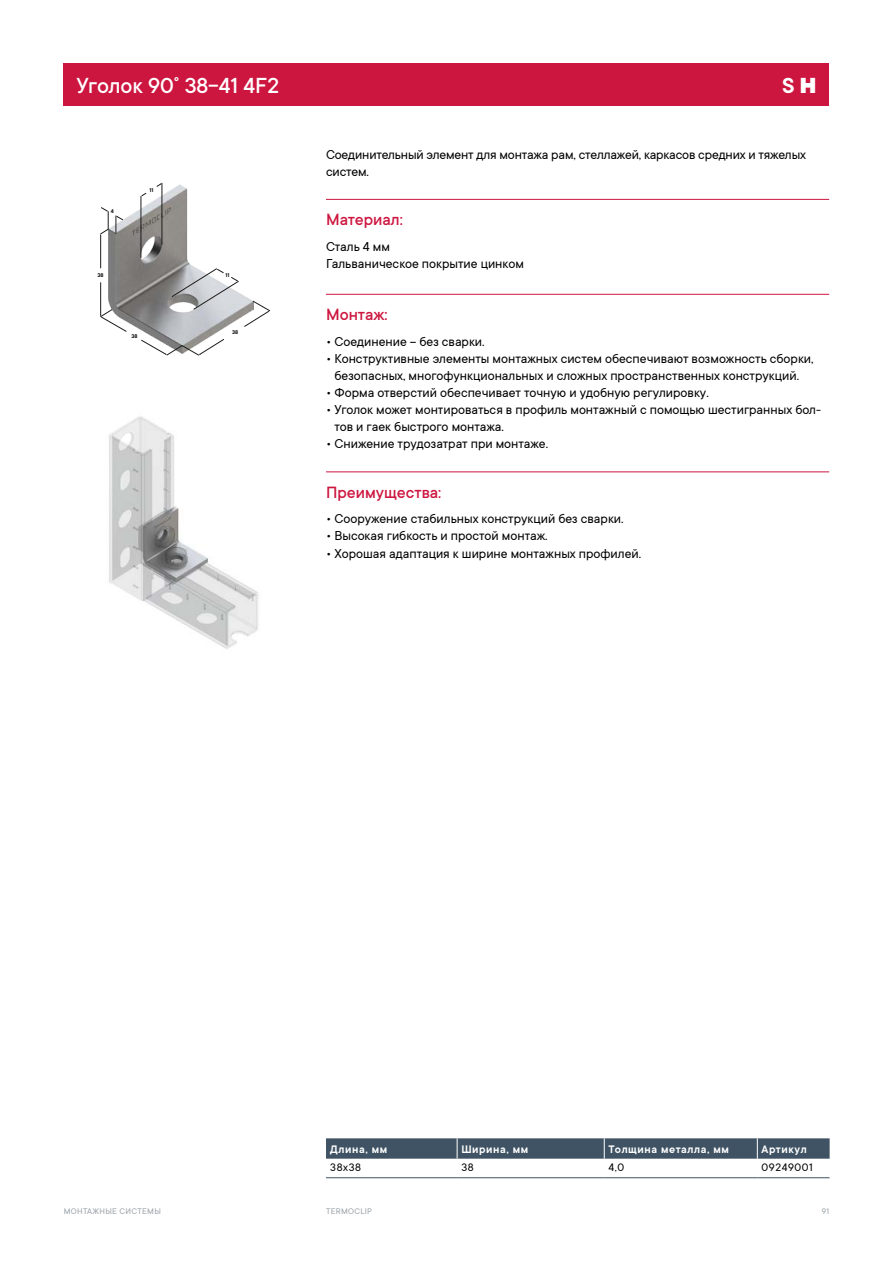
<style>
.page{position:relative;width:893px;height:1263px;background:#fff}
.page>*{position:absolute;margin:0;border:0;box-sizing:border-box;transform-origin:0 0}
.t1{font:500 24px "TT Commons";color:#fff}
.t2{font:600 24px "TT Commons";color:#fff}
.t3{font:500 18px "TT Commons";color:#cd163f}
.t4{font:14.25px/17.1px "TT Commons";color:#000}
.t5{font:600 12px "TT Commons";letter-spacing:.05em;color:#fff}
.t6{font:12px "TT Commons";letter-spacing:.05em;color:#000}
.t7{font:9px "TT Commons";letter-spacing:.03em;color:#9ba2a8}
.t8{font:600 6px "TT Commons";color:#000}
.s1{font-weight:900}
</style>
<div class="page">
<div style="left:64px;top:63px;width:765px;height:43px;background:#cd163f"></div>
<img style="left:108px;top:185px;width:118px;height:154px">
<svg style="left:141px;top:339px;width:83px;height:16px"></svg>
<svg style="left:172px;top:269px;width:98px;height:58px"></svg>
<svg style="left:141px;top:193px;width:5px;height:3px"></svg>
<svg style="left:116px;top:216px;width:7px;height:17px"></svg>
<hr style="left:141px;top:196px;width:1px;height:62px;background:#1d1d1b">
<svg style="left:157px;top:183px;width:5px;height:4px"></svg>
<hr style="left:162px;top:183px;width:1px;height:61px;background:#1d1d1b">
<hr style="left:100px;top:235px;width:1px;height:33px;background:#1d1d1b">
<svg style="left:100px;top:207px;width:9px;height:29px"></svg>
<hr style="left:100px;top:283px;width:1px;height:32px;background:#1d1d1b">
<svg style="left:100px;top:309px;width:26px;height:23px"></svg>
<img style="left:109px;top:416px;width:150px;height:233px">
<svg style="left:326px;top:1138px;width:504px;height:21px;background:#465969"></svg>
<hr style="left:326px;top:1177px;width:131px;height:1px;background:#3f5364">
<hr style="left:457px;top:1177px;width:147px;height:1px;background:#3f5364">
<hr style="left:604px;top:1177px;width:153px;height:1px;background:#3f5364">
<hr style="left:757px;top:1177px;width:73px;height:1px;background:#3f5364">
<hr style="left:326px;top:199px;width:503px;height:1px;background:#cd163f">
<hr style="left:326px;top:294px;width:503px;height:1px;background:#cd163f">
<hr style="left:326px;top:471px;width:503px;height:1px;background:#cd163f">
<h1 class="t1" style="left:77px;top:73px;width:204px">Уголок 90˚ 38-41 4F2</h1>
<p class="t8" style="left:111px;top:208px;width:5px">4</p>
<p class="t8" style="left:149px;top:187px;width:6px">11</p>
<p class="t8" style="left:98px;top:272px;width:8px">38</p>
<p class="t8" style="left:131px;top:333px;width:8px">38</p>
<p class="t8" style="left:225px;top:272px;width:6px">11</p>
<p class="t8" style="left:232px;top:329px;width:8px">38</p>
<h1 class="t2" style="left:782px;top:72px;width:36px">S <span class="s1">H</span></h1>
<p class="t4" style="left:326px;top:146px;width:481px">Соединительный элемент для монтажа рам, стеллажей, каркасов средних и тяжелых систем.</p>
<p class="t3" style="left:326px;top:210px;width:78px">Материал:</p>
<p class="t4" style="left:326px;top:238px;width:199px">Сталь 4 мм<br>Гальваническое покрытие цинком</p>
<p class="t3" style="left:326px;top:305px;width:63px">Монтаж:</p>
<p class="t4" style="left:326px;top:333px;width:160px">• Соединение – без сварки.</p>
<p class="t4" style="left:326px;top:350px;width:489px;text-align:center">• Конструктивные элементы монтажных систем обеспечивают возможность сборки, безопасных, многофункциональных и сложных пространственных конструкций.</p>
<p class="t4" style="left:326px;top:384px;width:384px">• Форма отверстий обеспечивает точную и удобную регулировку.</p>
<p class="t4" style="left:334px;top:401px;width:488px;text-indent:-9px">• Уголок может монтироваться в профиль монтажный с помощью шестигранных бол&shy;тов и гаек быстрого монтажа.</p>
<p class="t4" style="left:326px;top:436px;width:224px">• Снижение трудозатрат при монтаже.</p>
<p class="t3" style="left:326px;top:482px;width:117px">Преимущества:</p>
<p class="t4" style="left:326px;top:511px;width:299px">• Сооружение стабильных конструкций без сварки.</p>
<p class="t4" style="left:326px;top:528px;width:223px">• Высокая гибкость и простой монтаж.</p>
<p class="t4" style="left:326px;top:545px;width:317px">• Хорошая адаптация к ширине монтажных профилей.</p>
<p class="t5" style="left:330px;top:1142px;width:58px">Длина, мм</p>
<p class="t5" style="left:461px;top:1142px;width:68px">Ширина, мм</p>
<p class="t5" style="left:608px;top:1142px;width:122px">Толщина металла, мм</p>
<p class="t5" style="left:762px;top:1142px;width:47px">Артикул</p>
<p class="t6" style="left:330px;top:1161px;width:32px">38x38</p>
<p class="t6" style="left:461px;top:1161px;width:14px">38</p>
<p class="t6" style="left:608px;top:1161px;width:17px">4,0</p>
<p class="t6" style="left:762px;top:1161px;width:53px">09249001</p>
<p class="t7" style="left:64px;top:1206px;width:99px">МОНТАЖНЫЕ СИСТЕМЫ</p>
<p class="t7" style="left:326px;top:1206px;width:48px">TERMOCLIP</p>
<p class="t7" style="left:822px;top:1206px;width:9px">91</p>
</div>
